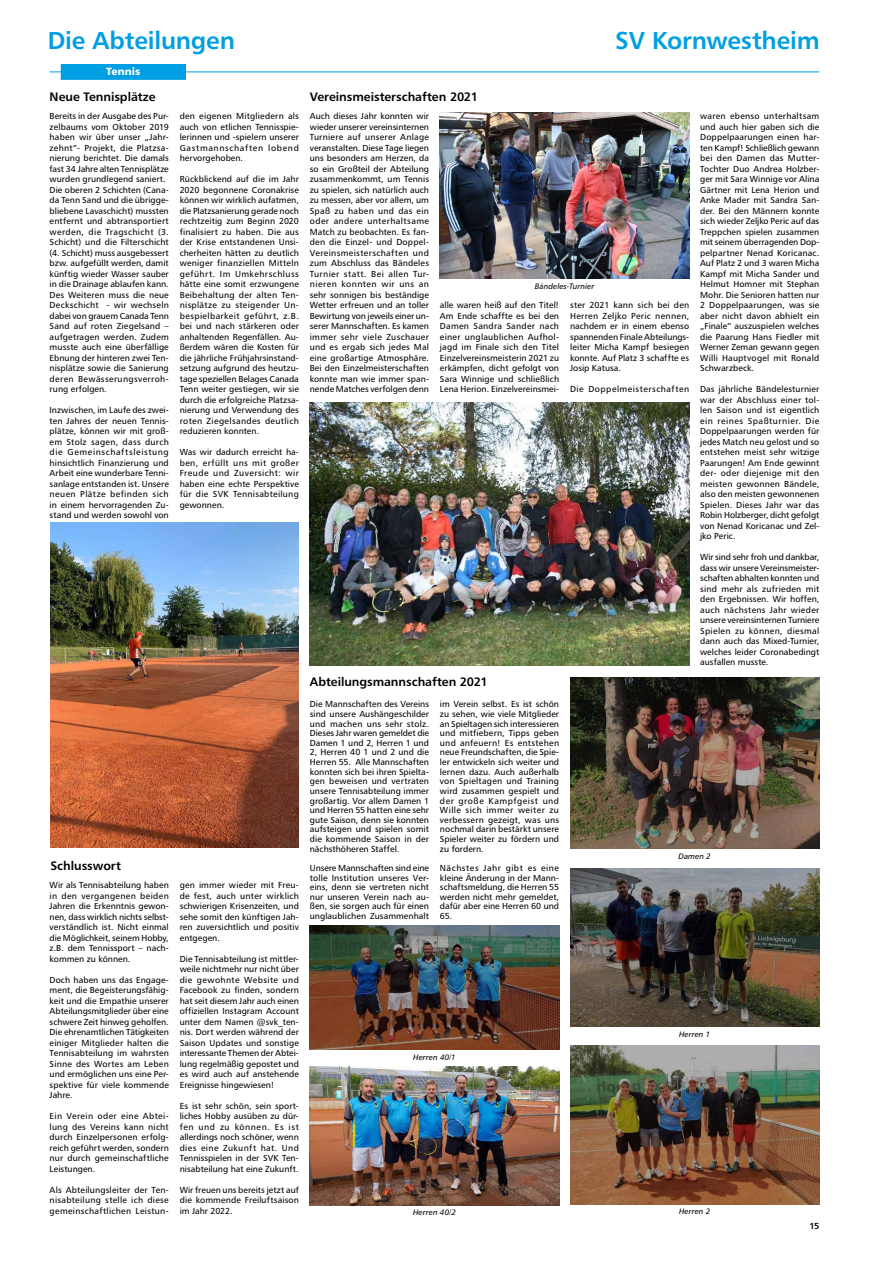
<style>
.page{position:relative;width:869px;height:1265px;background:#fff}
.page>*{position:absolute;margin:0;border:0;box-sizing:border-box;transform-origin:0 0}
.t1{font:24.5px "Humanist 777 BT Bold B";letter-spacing:-.01em;color:#009fe3}
.t2{font:12.25px "Humanist 777 BT Bold B";letter-spacing:-.005em;color:#000}
.t3{font:10.5px "Humanist 777 BT Black B";color:#fff}
.t4{font:8.75px/10.5px "Humanist 777 BT Roman B";letter-spacing:.005em;color:#000;text-align:justify}
.t5{font:8.75px "Humanist 777 BT Roman B";letter-spacing:.06em;color:#000}
.t6{font:8.75px "Humanist 777 BT Bold B";color:#000}
.t7{font:7.88px "Humanist 777 BT Italic B";letter-spacing:.01em;color:#000}
</style>
<div class="page">
<hr style="left:50px;top:72px;width:769px;height:1px;background:#009fe3">
<div style="left:61px;top:64px;width:124px;height:15px;background:#009fe3"></div>
<img style="left:50px;top:522px;width:249px;height:325px">
<img style="left:440px;top:113px;width:249px;height:165px">
<img style="left:310px;top:402px;width:379px;height:263px">
<img style="left:570px;top:677px;width:249px;height:171px">
<img style="left:570px;top:868px;width:249px;height:159px">
<img style="left:570px;top:1046px;width:249px;height:158px">
<img style="left:310px;top:925px;width:249px;height:124px">
<img style="left:310px;top:1067px;width:249px;height:138px">
<h1 class="t1" style="left:48px;top:24px;width:189px">Die Abteilungen</h1>
<p class="t3" style="left:106px;top:65px;width:35px">Tennis</p>
<p class="t4" style="left:50px;top:111px;width:121px;text-align:left">Bereits in der Ausgabe des Pur&shy;zelbaums vom Oktober 2019 haben wir über unser „Jahr&shy;zehnt“- Projekt, die Platzsa&shy;nierung berichtet. Die damals fast 34 Jahre alten Tennisplätze wurden grundlegend saniert.<br>Die oberen 2 Schichten (Cana&shy;da Tenn Sand und die übrigge&shy;bliebene Lavaschicht) mussten entfernt und abtransportiert werden, die Tragschicht (3.<br>Schicht) und die Filterschicht (4. Schicht) muss ausgebessert bzw. aufgefüllt werden, damit künftig wieder Wasser sauber in die Drainage ablaufen kann.<br>Des Weiteren muss die neue<br>Deckschicht - wir wechseln dabei von grauem Canada Tenn<br>Sand auf roten Ziegelsand – aufgetragen werden. Zudem musste auch eine überfällige<br>Ebnung der hinteren zwei Ten&shy;nisplätze sowie die Sanierung deren Bewässerungsverroh&shy;rung erfolgen.</p>
<p class="t4" style="left:50px;top:405px;width:121px">Inzwischen, im Laufe des zwei&shy;ten Jahres der neuen Tennis&shy;plätze, können wir mit groß&shy;em Stolz sagen, dass durch die Gemeinschaftsleistung hinsichtlich Finanzierung und Arbeit eine wunderbare Tenni&shy;sanlage entstanden ist. Unsere neuen Plätze befinden sich in einem hervorragenden Zu&shy;stand und werden sowohl von</p>
<h2 class="t2" style="left:50px;top:89px;width:107px">Neue Tennisplätze</h2>
<p class="t4" style="left:180px;top:111px;width:121px">den eigenen Mitgliedern als auch von etlichen Tennisspie&shy;lerinnen und -spielern unserer Gastmannschaften lobend hervorgehoben.</p>
<p class="t4" style="left:180px;top:174px;width:121px">Rückblickend auf die im Jahr 2020 begonnene Coronakrise können wir wirklich aufatmen, die Platzsanierung gerade noch rechtzeitig zum Beginn 2020 finalisiert zu haben. Die aus der Krise entstandenen Unsi&shy;cherheiten hätten zu deutlich weniger finanziellen Mitteln geführt. Im Umkehrschluss hätte eine somit erzwungene Beibehaltung der alten Ten&shy;nisplätze zu steigender Un&shy;bespielbarkeit geführt, z.B. bei und nach stärkeren oder anhaltenden Regenfällen. Au&shy;ßerdem wären die Kosten für die jährliche Frühjahrsinstand&shy;setzung aufgrund des heutzu&shy;tage speziellen Belages Canada Tenn weiter gestiegen, wir sie durch die erfolgreiche Platzsa&shy;nierung und Verwendung des roten Ziegelsandes deutlich reduzieren konnten.</p>
<p class="t4" style="left:180px;top:447px;width:121px">Was wir dadurch erreicht ha&shy;ben, erfüllt uns mit großer Freude und Zuversicht: wir haben eine echte Perspektive für die SVK Tennisabteilung gewonnen.</p>
<h2 class="t2" style="left:50px;top:858px;width:72px">Schlusswort</h2>
<p class="t4" style="left:50px;top:880px;width:121px">Wir als Tennisabteilung haben in den vergangenen beiden Jahren die Erkenntnis gewon&shy;nen, dass wirklich nichts selbst&shy;verständlich ist. Nicht einmal die Möglichkeit, seinem Hobby, z.B. dem Tennissport – nach&shy;kommen zu können.</p>
<p class="t4" style="left:50px;top:974px;width:121px">Doch haben uns das Engage&shy;ment, die Begeisterungsfähig&shy;keit und die Empathie unserer Abteilungsmitglieder über eine schwere Zeit hinweg geholfen.<br>Die ehrenamtlichen Tätigkeiten einiger Mitglieder halten die Tennisabteilung im wahrsten Sinne des Wortes am Leben und ermöglichen uns eine Per&shy;spektive für viele kommende Jahre.</p>
<p class="t4" style="left:50px;top:1111px;width:121px">Ein Verein oder eine Abtei&shy;lung des Vereins kann nicht durch Einzelpersonen erfolg&shy;reich geführt werden, sondern nur durch gemeinschaftliche Leistungen.</p>
<p class="t4" style="left:50px;top:1184px;width:121px">Als Abteilungsleiter der Ten&shy;nisabteilung stelle ich diese gemeinschaftlichen Leistun-</p>
<p class="t4" style="left:180px;top:880px;width:121px">gen immer wieder mit Freu&shy;de fest, auch unter wirklich schwierigen Krisenzeiten, und sehe somit den künftigen Jah&shy;ren zuversichtlich und positiv entgegen.</p>
<p class="t4" style="left:180px;top:953px;width:121px">Die Tennisabteilung ist mittler&shy;weile nichtmehr nur nicht über die gewohnte Website und Facebook zu finden, sondern hat seit diesem Jahr auch einen offiziellen Instagram Account unter dem Namen @svk_ten&shy;nis. Dort werden während der Saison Updates und sonstige interessante Themen der Abtei&shy;lung regelmäßig gepostet und es wird auch auf anstehende Ereignisse hingewiesen!</p>
<p class="t4" style="left:180px;top:1100px;width:121px">Es ist sehr schön, sein sport&shy;liches Hobby ausüben zu dür&shy;fen und zu können. Es ist allerdings noch schöner, wenn dies eine Zukunft hat. Und Tennisspielen in der SVK Ten&shy;nisabteilung hat eine Zukunft.</p>
<p class="t4" style="left:180px;top:1184px;width:121px">Wir freuen uns bereits jetzt auf die kommende Freiluftsaison im Jahr 2022.</p>
<h2 class="t2" style="left:310px;top:89px;width:169px">Vereinsmeisterschaften 2021</h2>
<h1 class="t1" style="left:615px;top:25px;width:206px">SV Kornwestheim</h1>
<p class="t4" style="left:310px;top:111px;width:121px">Auch dieses Jahr konnten wir wieder unserer vereinsinternen Turniere auf unserer Anlage veranstalten. Diese Tage liegen uns besonders am Herzen, da so ein Großteil der Abteilung zusammenkommt, um Tennis zu spielen, sich natürlich auch zu messen, aber vor allem, um Spaß zu haben und das ein oder andere unterhaltsame Match zu beobachten. Es fan&shy;den die Einzel- und Doppel-Vereinsmeisterschaften und zum Abschluss das Bändeles Turnier statt. Bei allen Tur&shy;nieren konnten wir uns an sehr sonnigen bis beständige Wetter erfreuen und an toller Bewirtung von jeweils einer un&shy;serer Mannschaften. Es kamen immer sehr viele Zuschauer und es ergab sich jedes Mal eine großartige Atmosphäre.<br>Bei den Einzelmeisterschaften konnte man wie immer span&shy;nende Matches verfolgen denn</p>
<p class="t7" style="left:534px;top:282px;width:61px">Bändeles-Turnier</p>
<p class="t4" style="left:440px;top:300px;width:121px">alle waren heiß auf den Titel!<br>Am Ende schaffte es bei den Damen Sandra Sander nach einer unglaublichen Aufhol&shy;jagd im Finale sich den Titel Einzelvereinsmeisterin 2021 zu erkämpfen, dicht gefolgt von Sara Winnige und schließlich Lena Herion. Einzelvereinsmei-</p>
<p class="t4" style="left:569px;top:300px;width:121px">ster 2021 kann sich bei den Herren Zeljko Peric nennen, nachdem er in einem ebenso spannenden Finale Abteilungs&shy;leiter Micha Kampf besiegen konnte. Auf Platz 3 schaffte es Josip Katusa.</p>
<p class="t5" style="left:569px;top:384px;width:121px">Die Doppelmeisterschaften</p>
<p class="t4" style="left:699px;top:111px;width:121px">waren ebenso unterhaltsam und auch hier gaben sich die Doppelpaarungen einen har&shy;ten Kampf! Schließlich gewann bei den Damen das Mutter-Tochter Duo Andrea Holzber&shy;ger mit Sara Winnige vor Alina Gärtner mit Lena Herion und Anke Mader mit Sandra San&shy;der. Bei den Männern konnte sich wieder Zeljko Peric auf das Treppchen spielen zusammen mit seinem überragenden Dop&shy;pelpartner Nenad Koricanac.<br>Auf Platz 2 und 3 waren Micha Kampf mit Micha Sander und Helmut Homner mit Stephan Mohr. Die Senioren hatten nur 2 Doppelpaarungen, was sie aber nicht davon abhielt ein „Finale“ auszuspielen welches die Paarung Hans Fiedler mit Werner Zeman gewann gegen Willi Hauptvogel mit Ronald Schwarzbeck.</p>
<p class="t4" style="left:699px;top:384px;width:121px">Das jährliche Bändelesturnier war der Abschluss einer tol&shy;len Saison und ist eigentlich ein reines Spaßturnier. Die Doppelpaarungen werden für jedes Match neu gelost und so entstehen meist sehr witzige Paarungen! Am Ende gewinnt der- oder diejenige mit den meisten gewonnen Bändele, also den meisten gewonnenen Spielen. Dieses Jahr war das Robin Holzberger, dicht gefolgt von Nenad Koricanac und Zel&shy;jko Peric.</p>
<p class="t4" style="left:699px;top:552px;width:121px">Wir sind sehr froh und dankbar, dass wir unsere Vereinsmeister&shy;schaften abhalten konnten und sind mehr als zufrieden mit den Ergebnissen. Wir hoffen, auch nächstens Jahr wieder unsere vereinsinternen Turniere Spielen zu können, diesmal dann auch das Mixed-Turnier, welches leider Coronabedingt ausfallen musste.</p>
<h2 class="t2" style="left:310px;top:674px;width:179px">Abteilungsmannschaften 2021</h2>
<p class="t4" style="left:440px;top:699px;width:121px;line-height:9.6px">im Verein selbst. Es ist schön zu sehen, wie viele Mitglieder an Spieltagen sich interessieren und mitfiebern, Tipps geben und anfeuern! Es entstehen neue Freundschaften, die Spie&shy;ler entwickeln sich weiter und lernen dazu. Auch außerhalb von Spieltagen und Training wird zusammen gespielt und der große Kampfgeist und Wille sich immer weiter zu verbessern gezeigt, was uns nochmal darin bestärkt unsere Spieler weiter zu fördern und zu fordern.</p>
<p class="t4" style="left:440px;top:863px;width:121px;line-height:9.6px">Nächstes Jahr gibt es eine kleine Änderung in der Mann&shy;schaftsmeldung, die Herren 55 werden nicht mehr gemeldet, dafür aber eine Herren 60 und 65.</p>
<p class="t4" style="left:310px;top:699px;width:121px;line-height:9.6px">Die Mannschaften des Vereins sind unsere Aushängeschilder und machen uns sehr stolz.<br>Dieses Jahr waren gemeldet die Damen 1 und 2, Herren 1 und 2, Herren 40 1 und 2 und die Herren 55. Alle Mannschaften konnten sich bei ihren Spielta&shy;gen beweisen und vertraten unsere Tennisabteilung immer großartig. Vor allem Damen 1 und Herren 55 hatten eine sehr gute Saison, denn sie konnten aufsteigen und spielen somit die kommende Saison in der nächsthöheren Staffel.</p>
<p class="t4" style="left:310px;top:863px;width:121px;line-height:9.6px">Unsere Mannschaften sind eine tolle Institution unseres Ver&shy;eins, denn sie vertreten nicht nur unseren Verein nach au&shy;ßen, sie sorgen auch für einen unglaublichen Zusammenhalt</p>
<p class="t7" style="left:413px;top:1052px;width:44px">Herren 40/1</p>
<p class="t7" style="left:413px;top:1207px;width:44px">Herren 40/2</p>
<p class="t7" style="left:678px;top:851px;width:34px">Damen 2</p>
<p class="t7" style="left:678px;top:1029px;width:33px">Herren 1</p>
<p class="t7" style="left:678px;top:1206px;width:33px">Herren 2</p>
<p class="t6" style="left:809px;top:1221px;width:11px">15</p>
</div>
